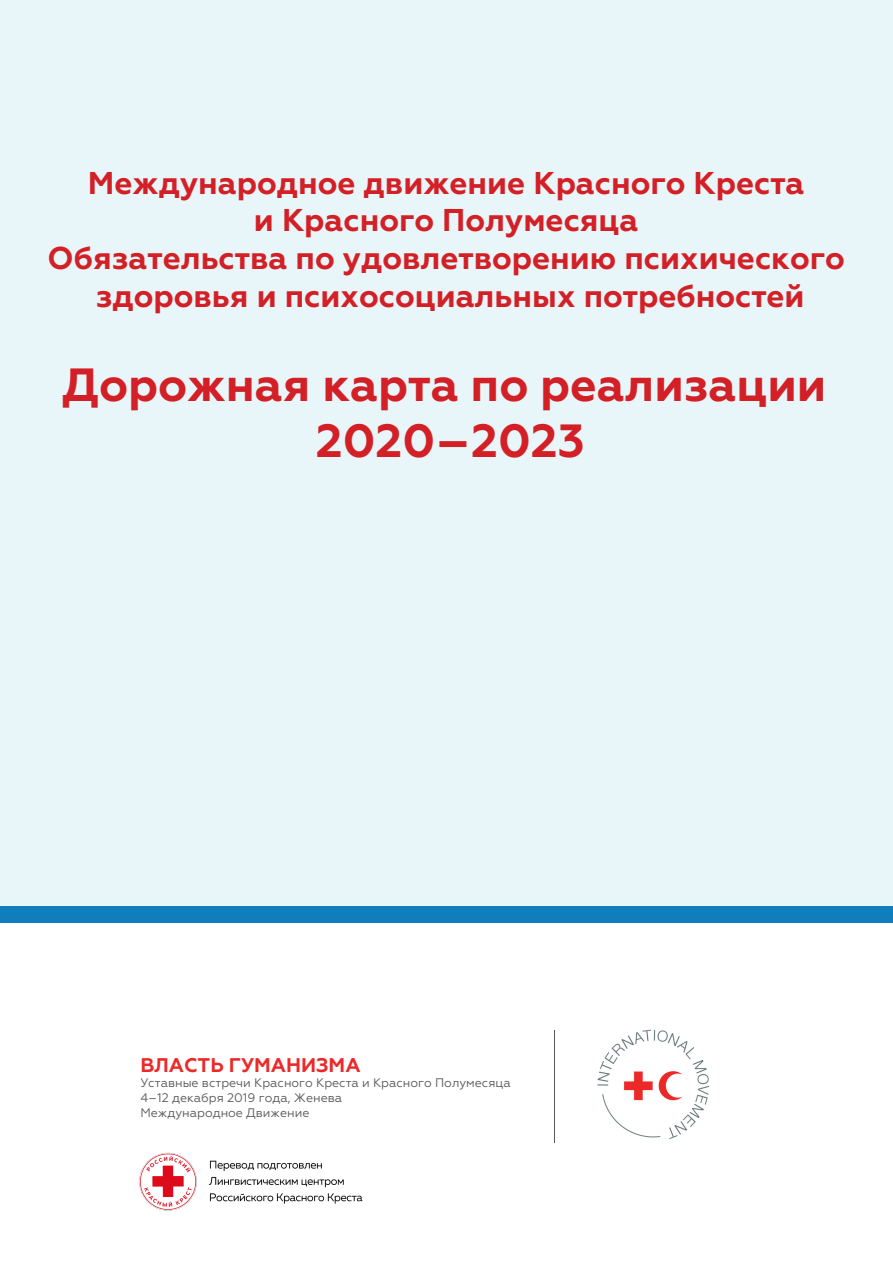
<style>
.page{position:relative;width:893px;height:1263px;background:#fff}
.page>*{position:absolute;margin:0;border:0;box-sizing:border-box;transform-origin:0 0}
.t1{font:700 46.5px/55.8px "Geometria";color:#d32026;text-align:center}
.t2{font:700 31.5px/37.8px "Geometria";color:#d32026;text-align:center}
.t3{font:700 19.8px "Geometria";color:#ec2929}
.t4{font:12.3px/14.9px "Geometria";color:#57585a}
</style>
<div class="page">
<div style="left:0;top:0;width:893px;height:914px;background:#e8f6f9"></div>
<div style="left:0;top:906px;width:893px;height:17px;background:#107ebc"></div>
<img style="left:597px;top:1029px;width:113px;height:110px">
<hr style="left:555px;top:1030px;width:1px;height:112px;background:#57585a">
<img style="left:139px;top:1152px;width:224px;height:59px">
<p class="t2" style="left:48px;top:164px;width:799px">Международное движение Красного Креста<br>и Красного Полумесяца<br>Обязательства по удовлетворению психического здоровья и психосоциальных потребностей</p>
<h1 class="t1" style="left:62px;top:357px;width:766px">Дорожная карта по реализации<br>2020–2023</h1>
<p class="t3" style="left:140px;top:1053px;width:222px">ВЛАСТЬ ГУМАНИЗМА</p>
<p class="t4" style="left:140px;top:1075px;width:372px">Уставные встречи Красного Креста и Красного Полумесяца<br>4–12 декабря 2019 года, Женева<br>Международное Движение</p>
</div>
